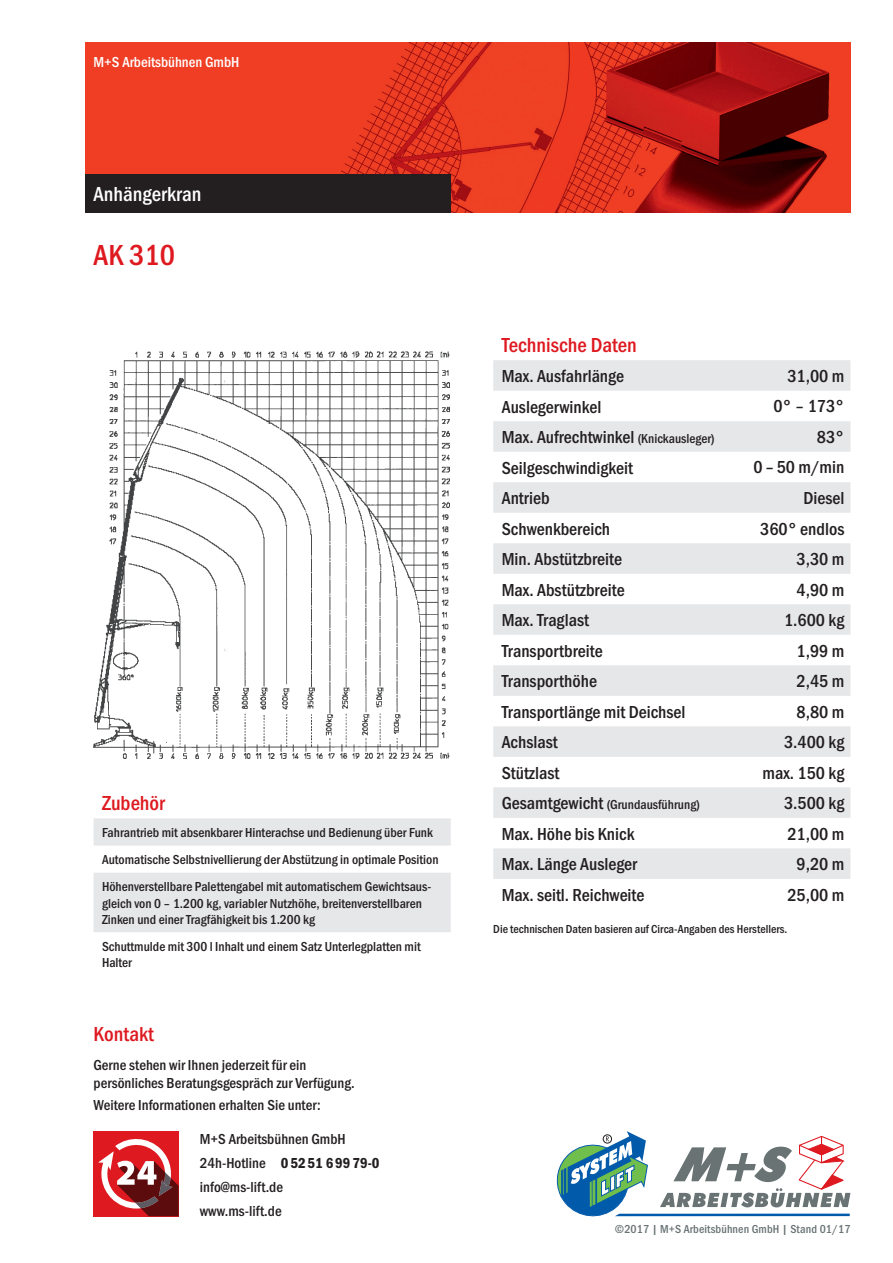
<style>
.page{position:relative;width:893px;height:1263px;background:#fff}
.page>*{position:absolute;margin:0;border:0;box-sizing:border-box;transform-origin:0 0}
.t1{font:30px "Franklin Got URWT Med Con";color:#de1920}
.t2{font:21px "Franklin Got URWT Med Con";color:#de1920}
.t3{font:21px "Franklin Got URWT Med Con";color:#fff}
.t4{font:18px "Franklin Got URWT Med Con";color:#231f20}
.t5{font:15px/18px "Franklin Got URWT Med Con";color:#231f20}
.t6{font:15px "Franklin Got URWT Dem Con";color:#231f20}
.t7{font:15px "Franklin Got URWT Med Con";color:#fff}
.t8{font:13.5px/27.2px "Franklin Got URWT Med Con";color:#231f20}
.t9{font:12px "Franklin Got URWT Med Con";color:#231f20}
.t10{font:12px "Franklin Got URWT Med Con";letter-spacing:.01em;color:#697374}
.s1{font-family:"Franklin Got URWT Med Con"}
.s2{font-size:13.5px}
.s3{font-size:18px}
</style>
<div class="page">
<div style="left:94px;top:1131px;width:85px;height:85px;background:#de1920"></div>
<svg style="left:98px;top:1139px;width:81px;height:77px"></svg>
<img style="left:85px;top:42px;width:765px;height:171px">
<div style="left:85px;top:174px;width:366px;height:39px;background:#231f20"></div>
<svg style="left:556px;top:1131px;width:294px;height:86px"></svg>
<svg style="left:493px;top:360px;width:357px;height:519px;fill:#e6e7e9"></svg>
<svg style="left:94px;top:818px;width:357px;height:114px"></svg>
<img style="left:94px;top:351px;width:355px;height:408px">
<p class="t7" style="left:94px;top:53px;width:147px">M+S Arbeitsbühnen GmbH</p>
<p class="t3" style="left:94px;top:182px;width:109px">Anhängerkran</p>
<h1 class="t1" style="left:94px;top:238px;width:83px">AK 310</h1>
<p class="t2" style="left:102px;top:791px;width:64px">Zubehör</p>
<p class="t8" style="left:102px;top:819px;width:338px">Fahrantrieb mit absenkbarer Hinterachse und Bedienung über Funk<br>Automatische Selbstnivellierung der Abstützung in optimale Position<br>Höhenverstellbare Palettengabel mit automatischem Gewichtsaus-</p>
<p class="t8" style="left:102px;top:895px;width:321px;line-height:16.2px">gleich von 0 – 1.200 kg, variabler Nutzhöhe, breitenverstellbaren<br>Zinken und einer Tragfähigkeit bis 1.200 kg</p>
<p class="t8" style="left:102px;top:938px;width:320px;line-height:16.2px">Schuttmulde mit 300 l Inhalt und einem Satz Unterlegplatten mit<br>Halter</p>
<p class="t2" style="left:94px;top:1022px;width:62px">Kontakt</p>
<p class="t5" style="left:94px;top:1056px;width:263px">Gerne stehen wir Ihnen jederzeit für ein persönliches Beratungsgespräch zur Verfügung.</p>
<p class="t5" style="left:94px;top:1096px;width:229px">Weitere Informationen erhalten Sie unter:</p>
<p class="t5" style="left:200px;top:1130px;width:147px">M+S Arbeitsbühnen GmbH</p>
<p class="t6" style="left:200px;top:1155px;width:181px"><span class="s1">24h-Hotline</span> 0 52 51 6 99 79-0</p>
<p class="t5" style="left:200px;top:1175px;width:85px;line-height:24px">info@ms-lift.de www.ms-lift.de</p>
<p class="t2" style="left:502px;top:333px;width:137px">Technische Daten</p>
<p class="t4" style="left:502px;top:366px;width:124px">Max. Ausfahrlänge</p>
<p class="t4" style="left:787px;top:366px;width:59px">31,00 m</p>
<p class="t4" style="left:502px;top:397px;width:101px">Auslegerwinkel</p>
<p class="t4" style="left:773px;top:396px;width:73px">0° – 173°</p>
<p class="t4" style="left:502px;top:427px;width:214px">Max. Aufrechtwinkel <span class="s2">(Knickausleger)</span></p>
<p class="t4" style="left:817px;top:427px;width:29px">83°</p>
<p class="t4" style="left:502px;top:458px;width:133px">Seilgeschwindigkeit</p>
<p class="t4" style="left:753px;top:457px;width:93px">0 – 50 m/min</p>
<p class="t4" style="left:502px;top:488px;width:49px">Antrieb</p>
<p class="t4" style="left:803px;top:488px;width:43px">Diesel</p>
<p class="t4" style="left:502px;top:519px;width:110px">Schwenkbereich</p>
<p class="t4" style="left:760px;top:518px;width:86px">360° endlos</p>
<p class="t4" style="left:502px;top:549px;width:122px">Min. Abstützbreite</p>
<p class="t4" style="left:797px;top:549px;width:49px">3,30 m</p>
<p class="t4" style="left:502px;top:580px;width:124px">Max. Abstützbreite</p>
<p class="t4" style="left:797px;top:579px;width:49px">4,90 m</p>
<p class="t4" style="left:502px;top:610px;width:89px">Max. Traglast</p>
<p class="t4" style="left:784px;top:610px;width:62px">1.600 kg</p>
<p class="t4" style="left:502px;top:641px;width:102px">Transportbreite</p>
<p class="t4" style="left:797px;top:640px;width:49px">1,99 m</p>
<p class="t4" style="left:502px;top:671px;width:97px">Transporthöhe</p>
<p class="t4" style="left:797px;top:671px;width:49px">2,45 m</p>
<p class="t4" style="left:502px;top:702px;width:185px">Transportlänge mit Deichsel</p>
<p class="t4" style="left:797px;top:701px;width:49px">8,80 m</p>
<p class="t4" style="left:502px;top:732px;width:58px">Achslast</p>
<p class="t4" style="left:784px;top:732px;width:62px">3.400 kg</p>
<p class="t4" style="left:502px;top:763px;width:59px">Stützlast</p>
<p class="t4" style="left:762px;top:762px;width:83px">max. 150 kg</p>
<p class="t8" style="left:502px;top:791px;width:200px"><span class="s3">Gesamtgewicht</span> (Grundausführung)</p>
<p class="t4" style="left:784px;top:793px;width:62px">3.500 kg</p>
<p class="t4" style="left:502px;top:824px;width:134px">Max. Höhe bis Knick</p>
<p class="t4" style="left:787px;top:823px;width:59px">21,00 m</p>
<p class="t4" style="left:502px;top:854px;width:137px">Max. Länge Ausleger</p>
<p class="t4" style="left:797px;top:854px;width:49px">9,20 m</p>
<p class="t4" style="left:502px;top:885px;width:144px">Max. seitl. Reichweite</p>
<p class="t4" style="left:787px;top:884px;width:59px">25,00 m</p>
<p class="t9" style="left:493px;top:922px;width:296px">Die technischen Daten basieren auf Circa-Angaben des Herstellers.</p>
<p class="t10" style="left:615px;top:1222px;width:237px">©2017 | M+S Arbeitsbühnen GmbH | Stand 01/17</p>
</div>
